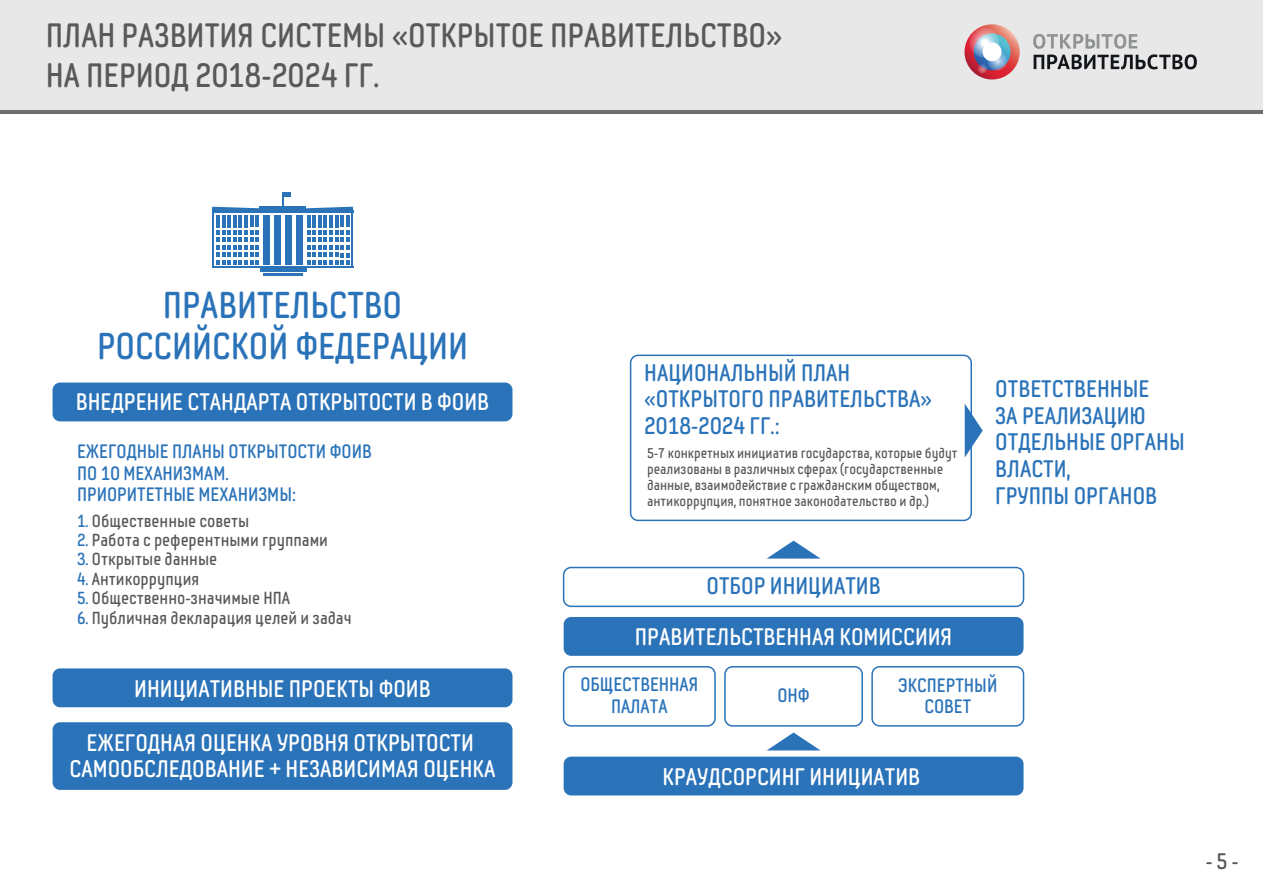
<style>
.page{position:relative;width:1263px;height:893px;background:#fff}
.page>*{position:absolute;margin:0;border:0;box-sizing:border-box;transform-origin:0 0}
.t1{font:37.35px/41.5px "Samsung Imagination Cyr Cond";color:#2b73b9;text-align:center}
.t2{font:33.75px/40.5px "Samsung Imagination Cyr Cond";color:#58595b}
.t3{font:23.85px/26.5px "Samsung Imagination Cyr Cond";color:#fff;text-align:center}
.t4{font:23.85px/26.5px "Samsung Imagination Cyr Cond";color:#2b73b9}
.t5{font:22.5px "Samsung Imagination Cyr Cond";color:#58595b}
.t6{font:19.35px/21.5px "Samsung Imagination Cyr Cond";color:#2b73b9;text-align:center}
.t7{font:17.4px "Samsung Imagination Cyr Cond";color:#57585a}
.t8{font:14.1px/15.8px "Samsung Imagination Cyr Cond";color:#57585a}
.s1{color:#2b73b9}
</style>
<div class="page">
<div style="left:53px;top:383px;width:459px;height:38px;background:#2b73b9;border-radius:8px"></div>
<div style="left:53px;top:668px;width:459px;height:39px;background:#2b73b9;border-radius:8px"></div>
<div style="left:0;top:0;width:1263px;height:114px;background:#e8e8e9"></div>
<svg style="left:964px;top:24px;width:56px;height:56px"></svg>
<svg style="left:974px;top:33px;width:36px;height:37px"></svg>
<div style="left:983px;top:42px;width:18px;height:19px;background:#fff;border-radius:50%"></div>
<svg style="left:1033px;top:34px;width:164px;height:35px"></svg>
<svg style="left:969px;top:27px;width:30px;height:30px"></svg>
<svg style="left:977px;top:64px;width:10px;height:9px"></svg>
<svg style="left:987px;top:51px;width:20px;height:20px"></svg>
<hr style="left:0;top:110px;width:1263px;height:4px;background:#6d6e71">
<div style="left:564px;top:617px;width:459px;height:39px;background:#2b73b9;border-radius:8px"></div>
<div style="left:563px;top:567px;width:461px;height:40px;border:2px solid #2b73b9;border-radius:8px"></div>
<div style="left:630px;top:355px;width:342px;height:166px;border:2px solid #2b73b9;border-radius:8px"></div>
<div style="left:563px;top:666px;width:153px;height:61px;border:2px solid #2b73b9;border-radius:8px"></div>
<div style="left:724px;top:666px;width:139px;height:61px;border:2px solid #2b73b9;border-radius:8px"></div>
<div style="left:871px;top:666px;width:153px;height:61px;border:2px solid #2b73b9;border-radius:8px"></div>
<div style="left:564px;top:757px;width:459px;height:38px;background:#2b73b9;border-radius:8px"></div>
<div style="left:53px;top:722px;width:459px;height:68px;background:#2b73b9;border-radius:8px"></div>
<svg style="left:767px;top:732px;width:53px;height:18px"></svg>
<svg style="left:767px;top:541px;width:53px;height:18px"></svg>
<svg style="left:965px;top:404px;width:18px;height:54px"></svg>
<div style="left:263px;top:215px;width:6px;height:50px;background:#2b73b9"></div>
<div style="left:274px;top:215px;width:7px;height:50px;background:#2b73b9"></div>
<div style="left:285px;top:215px;width:7px;height:50px;background:#2b73b9"></div>
<div style="left:296px;top:215px;width:7px;height:50px;background:#2b73b9"></div>
<svg style="left:283px;top:193px;width:8px;height:13px"></svg>
<hr style="left:259px;top:206px;width:47px;height:4px;background:#2b73b9">
<hr style="left:212px;top:210px;width:141px;height:2px;background:#2b73b9">
<hr style="left:212px;top:266px;width:141px;height:1px;background:#2b73b9">
<hr style="left:212px;top:211px;width:1px;height:56px;background:#2b73b9">
<hr style="left:352px;top:211px;width:1px;height:56px;background:#2b73b9">
<svg style="left:212px;top:207px;width:48px;height:58px"></svg>
<svg style="left:304px;top:207px;width:49px;height:58px"></svg>
<hr style="left:260px;top:269px;width:47px;height:3px;background:#2b73b9">
<hr style="left:264px;top:273px;width:39px;height:3px;background:#2b73b9">
<h2 class="t2" style="left:46px;top:15px;width:738px">ПЛАН РАЗВИТИЯ СИСТЕМЫ «ОТКРЫТОЕ ПРАВИТЕЛЬСТВО»<br>НА ПЕРИОД 2018-2024 ГГ.</h2>
<h1 class="t1" style="left:97px;top:284px;width:373px">ПРАВИТЕЛЬСТВО<br>РОССИЙСКОЙ ФЕДЕРАЦИИ</h1>
<h3 class="t3" style="left:76px;top:389px;width:415px">ВНЕДРЕНИЕ СТАНДАРТА ОТКРЫТОСТИ В ФОИВ</h3>
<h3 class="t6" style="left:77px;top:441px;width:296px;text-align:left">ЕЖЕГОДНЫЕ ПЛАНЫ ОТКРЫТОСТИ ФОИВ<br>ПО 10 МЕХАНИЗМАМ.<br>ПРИОРИТЕТНЫЕ МЕХАНИЗМЫ:</h3>
<p class="t7" style="left:77px;top:509px;width:174px"><span class="s1">1.</span> Общественные советы</p>
<p class="t7" style="left:77px;top:529px;width:252px"><span class="s1">2.</span> Работа с референтными группами</p>
<p class="t7" style="left:77px;top:548px;width:142px"><span class="s1">3.</span> Открытые данные</p>
<p class="t7" style="left:77px;top:568px;width:124px"><span class="s1">4.</span> Антикоррупция</p>
<p class="t7" style="left:77px;top:587px;width:214px"><span class="s1">5.</span> Общественно-значимые НПА</p>
<p class="t7" style="left:77px;top:606px;width:276px"><span class="s1">6.</span> Публичная декларация целей и задач</p>
<h3 class="t3" style="left:134px;top:675px;width:298px">ИНИЦИАТИВНЫЕ ПРОЕКТЫ ФОИВ</h3>
<h3 class="t3" style="left:70px;top:729px;width:427px">ЕЖЕГОДНАЯ ОЦЕНКА УРОВНЯ ОТКРЫТОСТИ<br>САМООБСЛЕДОВАНИЕ + НЕЗАВИСИМАЯ ОЦЕНКА</h3>
<h3 class="t4" style="left:644px;top:359px;width:289px">НАЦИОНАЛЬНЫЙ ПЛАН «ОТКРЫТОГО ПРАВИТЕЛЬСТВА»<br>2018-2024 ГГ.:</h3>
<p class="t8" style="left:647px;top:446px;width:312px">5-7 конкретных инициатив государства, которые будут реализованы в различных сферах (государственные данные, взаимодействие с гражданским обществом, антикоррупция, понятное законодательство и др.)</p>
<h3 class="t4" style="left:995px;top:376px;width:191px">ОТВЕТСТВЕННЫЕ<br>ЗА РЕАЛИЗАЦИЮ<br>ОТДЕЛЬНЫЕ ОРГАНЫ<br>ВЛАСТИ,<br>ГРУППЫ ОРГАНОВ</h3>
<h3 class="t4" style="left:706px;top:572px;width:176px">ОТБОР ИНИЦИАТИВ</h3>
<h3 class="t3" style="left:635px;top:624px;width:319px">ПРАВИТЕЛЬСТВЕННАЯ КОМИССИИЯ</h3>
<h3 class="t6" style="left:580px;top:673px;width:119px">ОБЩЕСТВЕННАЯ<br>ПАЛАТА</h3>
<h3 class="t6" style="left:898px;top:674px;width:101px">ЭКСПЕРТНЫЙ<br>СОВЕТ</h3>
<h3 class="t6" style="left:777px;top:684px;width:34px">ОНФ</h3>
<h3 class="t3" style="left:662px;top:763px;width:259px">КРАУДСОРСИНГ ИНИЦИАТИВ</h3>
<h3 class="t5" style="left:1206px;top:846px;width:34px">- 5 -</h3>
</div>
